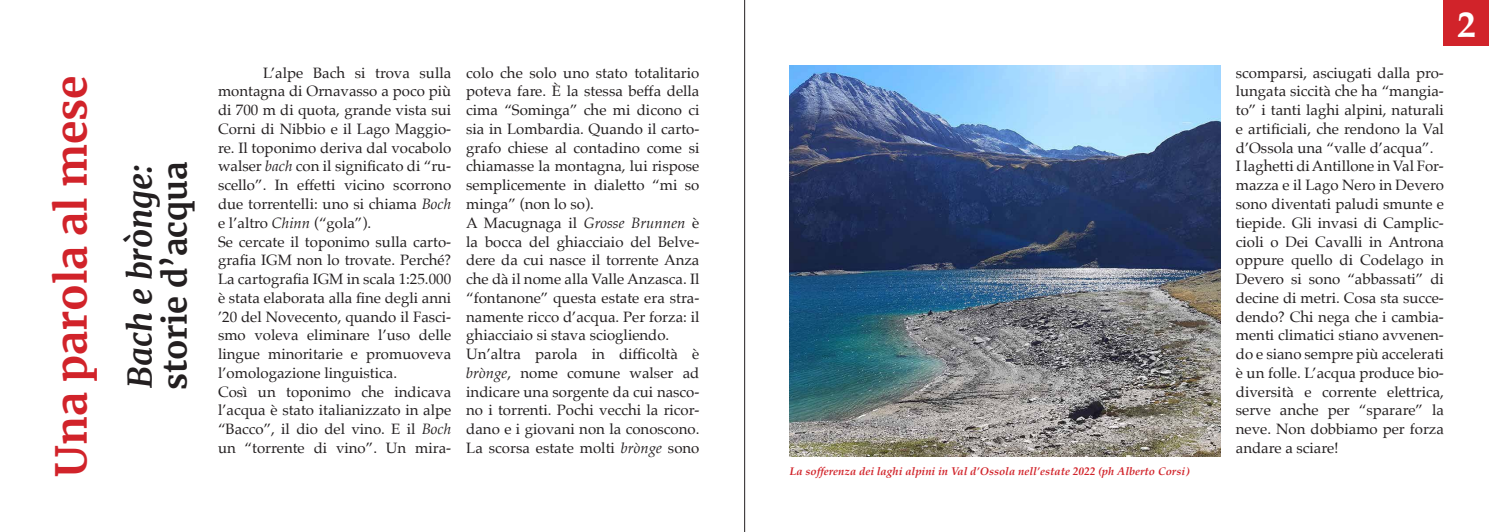
<style>
.page{position:relative;width:1489px;height:532px;background:#fff}
.page>*{position:absolute;margin:0;border:0;box-sizing:border-box;transform-origin:0 0}
.t1{font:700 42.5px "Merriweather";color:#d1232a}
.t2{font:700 37.5px "Palatino";color:#fff}
.t3{font:700 32.5px "Merriweather";letter-spacing:-.005em;color:#231f20}
.t4{font:italic 700 32.5px "Merriweather";letter-spacing:-.005em;color:#231f20}
.t5{font:15px/18.8px "Palatino";color:#231f20;text-align:justify}
.t6{font:italic 700 11.25px "Palatino";color:#d1232a}
.s1{font-style:italic}
</style>
<div class="page">
<div style="left:1443px;top:0;width:45px;height:45px;background:#d1232a"></div>
<img style="left:789px;top:65px;width:431px;height:391px">
<hr style="left:744px;top:0;width:1px;height:531px;background:#231f20">
<p class="t1" style="left:42px;top:477px;width:403px;rotate:-90deg">Una parola al mese</p>
<p class="t4" style="left:118px;top:387px;width:224px;rotate:-90deg">Bach e brònge:</p>
<p class="t3" style="left:152px;top:390px;width:229px;rotate:-90deg">storie d’acqua</p>
<p class="t5" style="left:218px;top:63px;width:235px;text-indent:45px">L’alpe Bach si trova sulla montagna di Ornavasso a poco più di 700 m di quota, grande vista sui Corni di Nibbio e il Lago Maggio&shy;re. Il toponimo deriva dal vocabolo walser <span class="s1">bach</span> con il significato di “ru&shy;scello”. In effetti vicino scorrono due torrentelli: uno si chiama <span class="s1">Boch </span>e l’altro <span class="s1">Chinn</span> (“gola”).</p>
<p class="t5" style="left:218px;top:232px;width:235px">Se cercate il toponimo sulla carto&shy;grafia IGM non lo trovate. Perché?<br>La cartografia IGM in scala 1:25.000 è stata elaborata alla fine degli anni ’20 del Novecento, quando il Fasci&shy;smo voleva eliminare l’uso delle lingue minoritarie e promuoveva l’omologazione linguistica.</p>
<p class="t5" style="left:218px;top:382px;width:235px">Così un toponimo che indicava l’acqua è stato italianizzato in alpe “Bacco”, il dio del vino. E il <span class="s1">Boch </span>un “torrente di vino”. Un mira-</p>
<p class="t5" style="left:466px;top:63px;width:235px">colo che solo uno stato totalitario poteva fare. È la stessa beffa della cima “Sominga” che mi dicono ci sia in Lombardia. Quando il carto&shy;grafo chiese al contadino come si chiamasse la montagna, lui rispose semplicemente in dialetto “mi so minga” (non lo so).</p>
<p class="t5" style="left:466px;top:213px;width:235px">A Macugnaga il <span class="s1">Grosse Brunnen</span> è la bocca del ghiacciaio del Belve&shy;dere da cui nasce il torrente Anza che dà il nome alla Valle Anzasca. Il “fontanone” questa estate era stra&shy;namente ricco d’acqua. Per forza: il ghiacciaio si stava sciogliendo.</p>
<p class="t5" style="left:466px;top:344px;width:235px">Un’altra parola in difficoltà è <span class="s1">brònge</span>, nome comune walser ad indicare una sorgente da cui nasco&shy;no i torrenti. Pochi vecchi la ricor&shy;dano e i giovani non la conoscono.<br>La scorsa estate molti <span class="s1">brònge</span> sono</p>
<p class="t6" style="left:789px;top:461px;width:401px">La sofferenza dei laghi alpini in Val d’Ossola nell’estate 2022 (ph Alberto Corsi)</p>
<p class="t5" style="left:1235px;top:63px;width:210px">scomparsi, asciugati dalla pro&shy;lungata siccità che ha “mangia&shy;to” i tanti laghi alpini, naturali e artificiali, che rendono la Val d’Ossola una “valle d’acqua”.</p>
<p class="t5" style="left:1235px;top:157px;width:210px">I laghetti di Antillone in Val For&shy;mazza e il Lago Nero in Devero sono diventati paludi smunte e tiepide. Gli invasi di Camplic&shy;cioli o Dei Cavalli in Antrona oppure quello di Codelago in Devero si sono “abbassati” di decine di metri. Cosa sta succe&shy;dendo? Chi nega che i cambia&shy;menti climatici stiano avvenen&shy;do e siano sempre più accelerati è un folle. L’acqua produce bio&shy;diversità e corrente elettrica, serve anche per “sparare” la neve. Non dobbiamo per forza andare a sciare!</p>
<p class="t2" style="left:1456px;top:-8px;width:20px">2</p>
</div>
